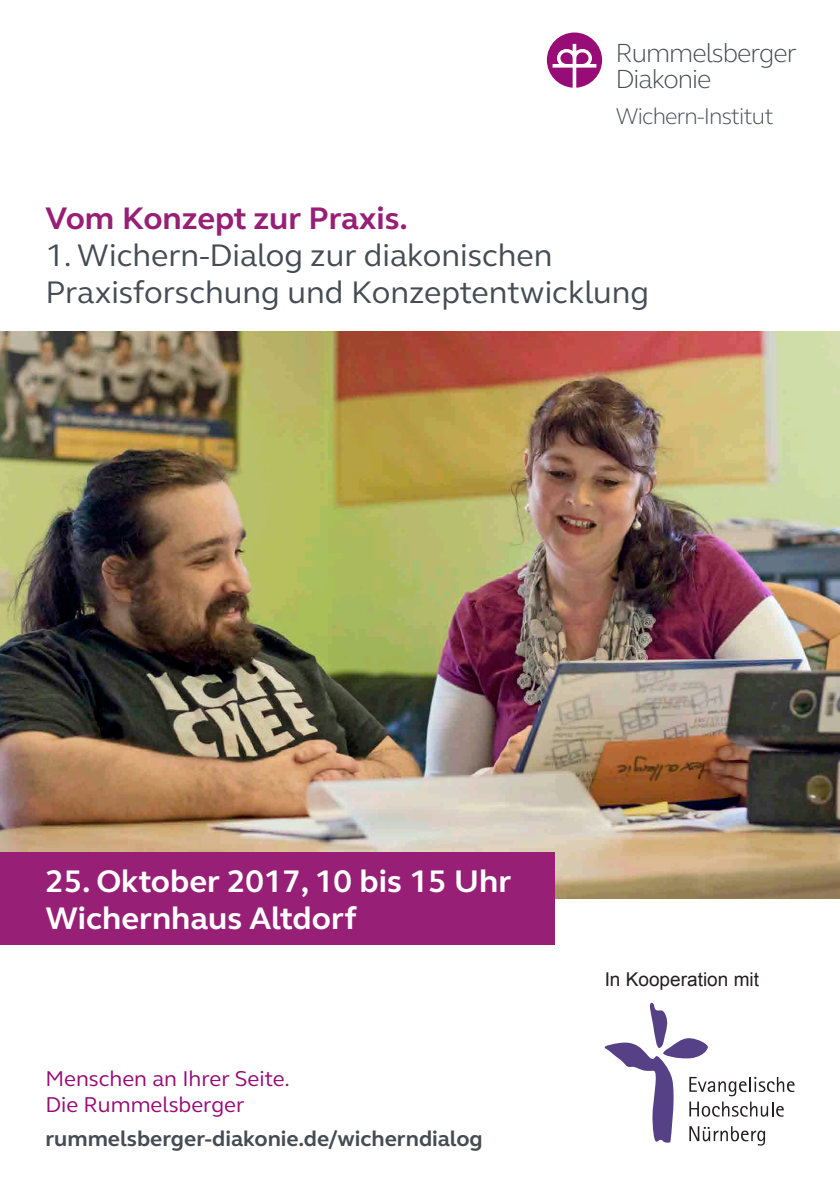
<style>
.page{position:relative;width:840px;height:1191px;background:#fff}
.page>*{position:absolute;margin:0;border:0;box-sizing:border-box;transform-origin:0 0}
.t1{font:32px/37px "FS Elliot";color:#464b54}
.t2{font:700 32px/37px "FS Elliot";color:#fff}
.t3{font:700 32px "FS Elliot";color:#971f76}
.t4{font:300 26.8px/25.8px "FS Elliot";letter-spacing:-.035em;color:#464b54}
.t5{font:300 23.4px "FS Elliot";letter-spacing:-.035em;color:#464b54}
.t6{font:700 22px "FS Elliot";color:#464b54}
.t7{font:22px/26px "FS Elliot";color:#970c76}
.t8{font:19px "Arial";color:#231f20}
</style>
<div class="page">
<img style="left:0;top:331px;width:839px;height:567px">
<svg style="left:604px;top:1002px;width:190px;height:143px"></svg>
<svg style="left:546px;top:33px;width:55px;height:55px"></svg>
<div style="left:0;top:852px;width:554px;height:92px;background:#971f76"></div>
<p class="t4" style="left:615px;top:39px;width:183px">Rummelsberger<br>Diakonie</p>
<p class="t5" style="left:615px;top:100px;width:160px">Wichern-Institut</p>
<p class="t3" style="left:45px;top:196px;width:364px">Vom Konzept zur Praxis.</p>
<p class="t1" style="left:45px;top:236px;width:605px">1. Wichern-Dialog zur diakonischen<br>Praxisforschung und Konzeptentwicklung</p>
<p class="t2" style="left:45px;top:862px;width:467px">25. Oktober 2017, 10 bis 15 Uhr<br>Wichernhaus Altdorf</p>
<p class="t7" style="left:45px;top:1064px;width:246px">Menschen an Ihrer Seite.<br>Die Rummelsberger</p>
<p class="t6" style="left:45px;top:1123px;width:438px">rummelsberger-diakonie.de/wicherndialog</p>
<p class="t8" style="left:604px;top:967px;width:156px">In Kooperation mit</p>
</div>
